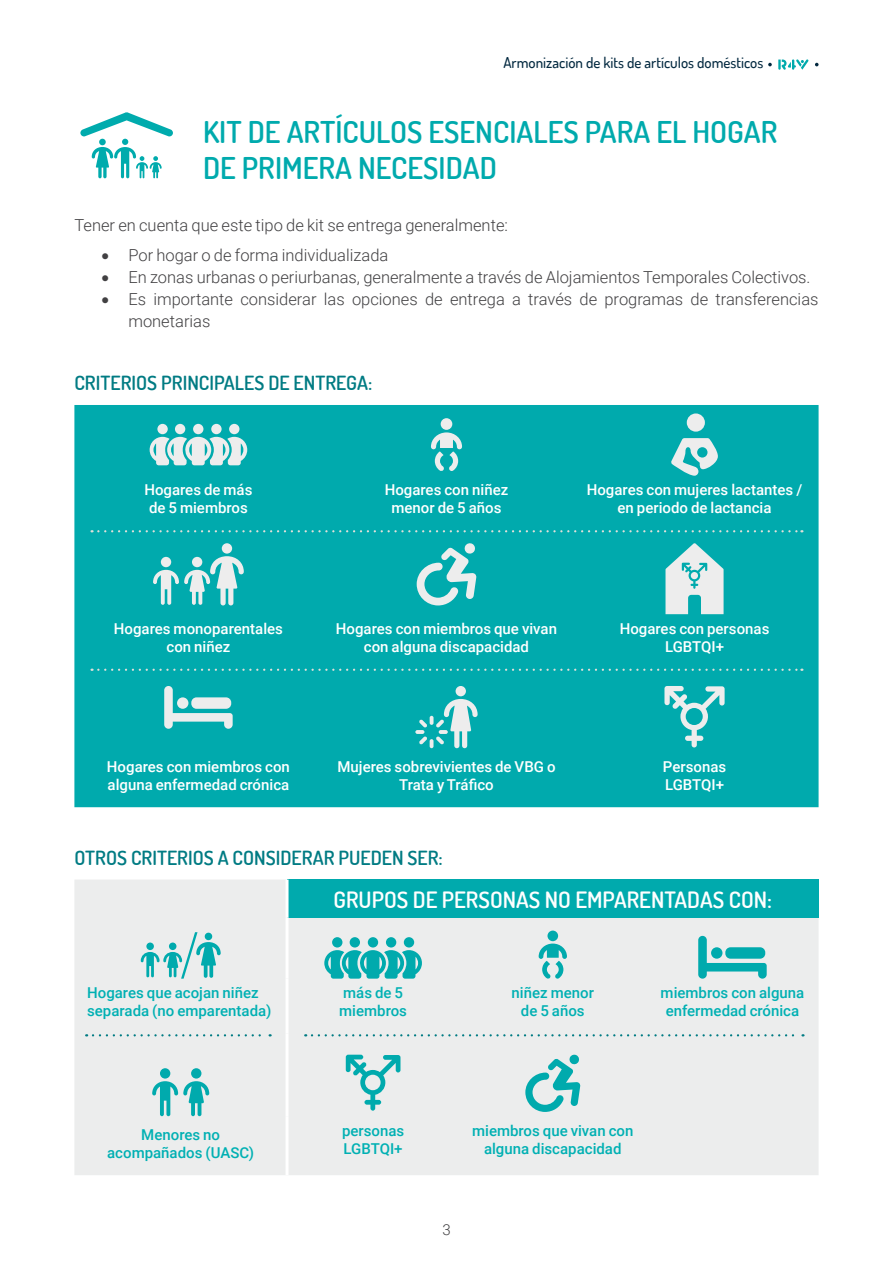
<style>
.page{position:relative;width:893px;height:1263px;background:#fff}
.page>*{position:absolute;margin:0;border:0;box-sizing:border-box;transform-origin:0 0}
.t1{font:300 66.3px "Gill Sans Nova";color:#00aaad}
.t2{font:600 30px/36px "Dosis";color:#00aaad}
.t3{font:600 22.5px "Dosis";color:#fff}
.t4{font:600 19.5px "Dosis";color:#007b83}
.t5{font:300 16.5px/21.8px "Roboto";color:#414042}
.t6{font:500 15px/18px "Roboto";color:#fff;text-align:center}
.t7{font:500 15px/18px "Roboto";color:#00b0b3;text-align:center}
.t8{font:500 15px "Dosis";color:#02283f}
.t9{font:300 15px "Roboto";color:#414042}
</style>
<div class="page">
<svg style="left:778px;top:59px;width:31px;height:11px"></svg>
<svg style="left:815px;top:63px;width:4px;height:3px"></svg>
<svg style="left:768px;top:63px;width:4px;height:3px"></svg>
<svg style="left:80px;top:112px;width:93px;height:66px"></svg>
<div style="left:74px;top:405px;width:745px;height:402px;background:#00aaad"></div>
<div style="left:175px;top:424px;width:10px;height:10px;background:#ededed;border-radius:50%"></div>
<div style="left:157px;top:424px;width:11px;height:10px;background:#ededed;border-radius:50%"></div>
<div style="left:211px;top:424px;width:11px;height:10px;background:#ededed;border-radius:50%"></div>
<div style="left:229px;top:424px;width:10px;height:10px;background:#ededed;border-radius:50%"></div>
<div style="left:193px;top:424px;width:10px;height:10px;background:#ededed;border-radius:50%"></div>
<svg style="left:150px;top:437px;width:97px;height:28px;background:#b1dcdc"></svg>
<div style="left:441px;top:418px;width:11px;height:12px;background:#ededed;border-radius:50%"></div>
<svg style="left:431px;top:432px;width:31px;height:39px"></svg>
<svg style="left:671px;top:438px;width:47px;height:38px;background:#82ced0"></svg>
<div style="left:687px;top:413px;width:18px;height:19px;background:#ededed;border-radius:50%"></div>
<svg style="left:153px;top:556px;width:91px;height:49px;background:#63c6c7"></svg>
<div style="left:222px;top:543px;width:10px;height:11px;background:#ededed;border-radius:50%"></div>
<svg style="left:417px;top:542px;width:59px;height:63px;background:#5bc3c5"></svg>
<svg style="left:665px;top:543px;width:59px;height:71px;background:#a5d8d9"></svg>
<svg style="left:164px;top:686px;width:69px;height:43px;background:#73cacc"></svg>
<div style="left:456px;top:686px;width:10px;height:10px;background:#ededed;border-radius:50%"></div>
<svg style="left:415px;top:699px;width:63px;height:49px;background:#55c2c4"></svg>
<svg style="left:664px;top:686px;width:61px;height:61px;background:#47bec0"></svg>
<div style="left:74px;top:880px;width:745px;height:295px;background:#eceded"></div>
<div style="left:287px;top:879px;width:532px;height:39px;background:#00aaad"></div>
<hr style="left:286px;top:879px;width:3px;height:39px;background:#fff">
<hr style="left:286px;top:918px;width:3px;height:61px;background:#fff">
<hr style="left:286px;top:979px;width:3px;height:54px;background:#fff">
<hr style="left:286px;top:1033px;width:3px;height:83px;background:#fff">
<hr style="left:286px;top:1116px;width:3px;height:59px;background:#fff">
<div style="left:146px;top:942px;width:8px;height:8px;background:#00aaad;border-radius:50%"></div>
<svg style="left:141px;top:952px;width:41px;height:25px"></svg>
<div style="left:169px;top:942px;width:7px;height:8px;background:#00aaad;border-radius:50%"></div>
<svg style="left:196px;top:942px;width:25px;height:36px"></svg>
<div style="left:205px;top:933px;width:7px;height:7px;background:#00aaad;border-radius:50%"></div>
<div style="left:350px;top:937px;width:10px;height:10px;background:#00aaad;border-radius:50%"></div>
<div style="left:332px;top:937px;width:10px;height:10px;background:#00aaad;border-radius:50%"></div>
<div style="left:386px;top:937px;width:10px;height:10px;background:#00aaad;border-radius:50%"></div>
<div style="left:404px;top:937px;width:10px;height:10px;background:#00aaad;border-radius:50%"></div>
<div style="left:368px;top:937px;width:10px;height:10px;background:#00aaad;border-radius:50%"></div>
<svg style="left:324px;top:950px;width:98px;height:29px;background:#40bcbe"></svg>
<div style="left:547px;top:930px;width:11px;height:11px;background:#00aaad;border-radius:50%"></div>
<svg style="left:539px;top:943px;width:28px;height:36px"></svg>
<svg style="left:698px;top:936px;width:69px;height:43px;background:#78cccd"></svg>
<div style="left:160px;top:1068px;width:10px;height:10px;background:#00aaad;border-radius:50%"></div>
<svg style="left:152px;top:1081px;width:57px;height:35px;background:#84cfd0"></svg>
<div style="left:191px;top:1068px;width:10px;height:10px;background:#00aaad;border-radius:50%"></div>
<svg style="left:346px;top:1055px;width:54px;height:56px;background:#a4d8d9"></svg>
<svg style="left:525px;top:1054px;width:55px;height:58px;background:#91d3d4"></svg>
<svg style="left:92px;top:530px;width:710px;height:2px"></svg>
<svg style="left:92px;top:669px;width:710px;height:2px"></svg>
<svg style="left:312px;top:1034px;width:491px;height:2px"></svg>
<svg style="left:93px;top:1034px;width:178px;height:2px"></svg>
<p class="t8" style="left:503px;top:52px;width:261px">Armonización de kits de artículos domésticos</p>
<h2 class="t2" style="left:203px;top:113px;width:576px">KIT DE ARTÍCULOS ESENCIALES PARA EL HOGAR<br>DE PRIMERA NECESIDAD</h2>
<p class="t5" style="left:74px;top:214px;width:435px">Tener en cuenta que este tipo de kit se entrega generalmente:</p>
<p class="t5" style="left:101px;top:244px;width:288px">• Por hogar o de forma individualizada</p>
<p class="t5" style="left:101px;top:266px;width:711px">• En zonas urbanas o periurbanas, generalmente a través de Alojamientos Temporales Colectivos.</p>
<p class="t5" style="left:128px;top:288px;width:692px;text-indent:-27px">• Es importante considerar las opciones de entrega a través de programas de transferencias monetarias</p>
<h3 class="t4" style="left:74px;top:371px;width:299px">CRITERIOS PRINCIPALES DE ENTREGA:</h3>
<p class="t6" style="left:144px;top:481px;width:110px">Hogares de más de 5 miembros</p>
<p class="t6" style="left:385px;top:481px;width:125px">Hogares con niñez menor de 5 años</p>
<p class="t6" style="left:587px;top:481px;width:217px">Hogares con mujeres lactantes / en periodo de lactancia</p>
<p class="t6" style="left:114px;top:619px;width:171px">Hogares monoparentales con niñez</p>
<p class="t6" style="left:336px;top:619px;width:223px">Hogares con miembros que vivan con alguna discapacidad</p>
<p class="t6" style="left:620px;top:619px;width:151px">Hogares con personas<br>LGBTQI+</p>
<p class="t6" style="left:107px;top:757px;width:184px;text-align:left">Hogares con miembros con alguna enfermedad crónica</p>
<p class="t6" style="left:337px;top:757px;width:220px">Mujeres sobrevivientes de VBG o<br>Trata y Tráfico</p>
<p class="t6" style="left:663px;top:757px;width:65px;text-align:left">Personas<br>LGBTQI+</p>
<h3 class="t4" style="left:74px;top:845px;width:370px">OTROS CRITERIOS A CONSIDERAR PUEDEN SER:</h3>
<h3 class="t3" style="left:334px;top:885px;width:440px">GRUPOS DE PERSONAS NO EMPARENTADAS CON:</h3>
<h1 class="t1" style="left:181px;top:915px;width:19px">/</h1>
<p class="t7" style="left:87px;top:983px;width:186px;text-align:left">Hogares que acojan niñez separada (no emparentada)</p>
<p class="t7" style="left:339px;top:983px;width:69px;text-align:left">más de 5 miembros</p>
<p class="t7" style="left:512px;top:983px;width:84px">niñez menor de 5 años</p>
<p class="t7" style="left:661px;top:983px;width:145px">miembros con alguna enfermedad crónica</p>
<p class="t7" style="left:107px;top:1125px;width:149px">Menores no acompañados (UASC)</p>
<p class="t7" style="left:342px;top:1121px;width:64px;text-align:left">personas<br>LGBTQI+</p>
<p class="t7" style="left:472px;top:1121px;width:163px">miembros que vivan con alguna discapacidad</p>
<p class="t9" style="left:442px;top:1219px;width:10px">3</p>
</div>
